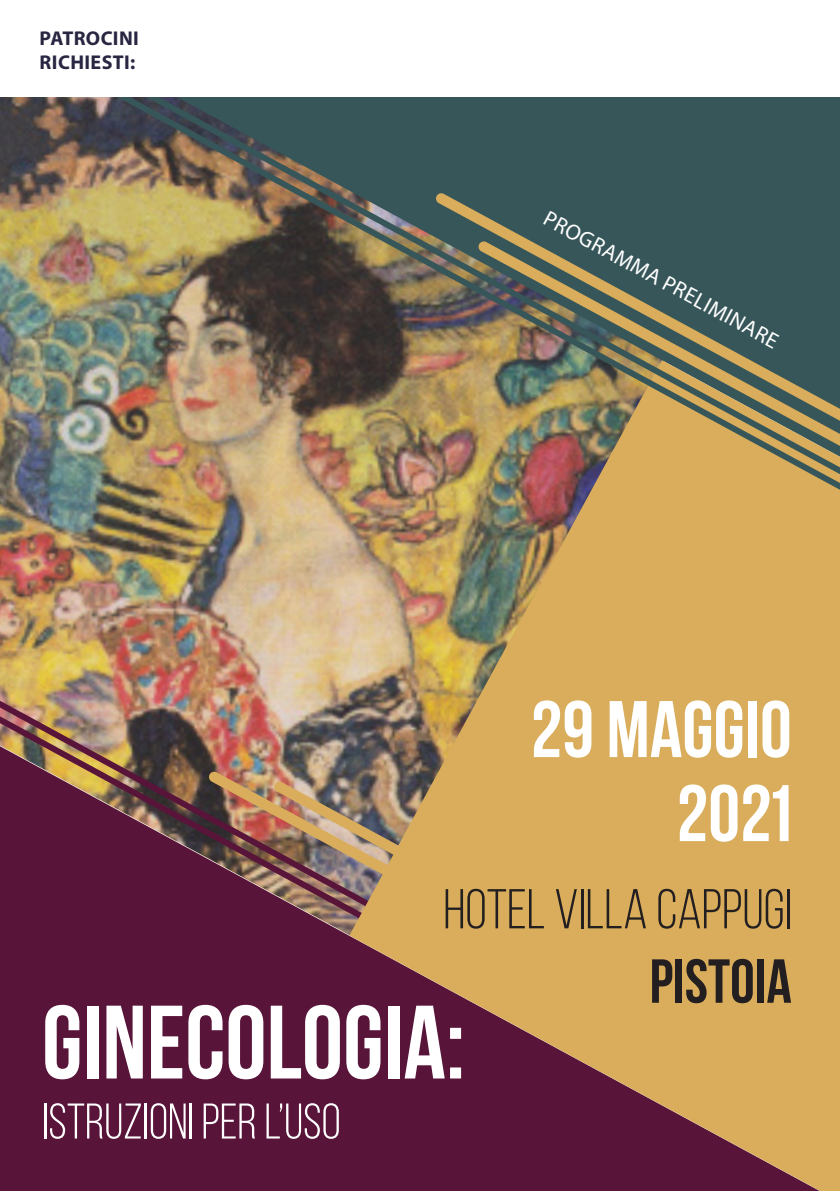
<style>
.page{position:relative;width:840px;height:1191px;background:#fff}
.page>*{position:absolute;margin:0;border:0;box-sizing:border-box;transform-origin:0 0}
.t1{font:700 104px "Bebas Neue";color:#fff}
.t2{font:700 80px "Bebas Neue";color:#fff}
.t3{font:700 62px "Bebas Neue";color:#231f20}
.t4{font:56px "Bebas Neue";color:#231f20}
.t5{font:50px "Bebas Neue";color:#fff}
.t6{font:22px "Myriad Pro";color:#fff}
.t7{font:700 20px "Myriad Pro";letter-spacing:.02em;color:#282641}
</style>
<div class="page">
<img style="left:0;top:505px;width:349px;height:188px">
<img style="left:0;top:709px;width:349px;height:482px">
<img style="left:349px;top:505px;width:490px;height:686px">
<img style="left:0;top:97px;width:839px;height:408px">
<svg style="left:476px;top:563px;width:363px;height:48px;background:#c7a45c"></svg>
<img style="left:433px;top:192px;width:406px;height:371px">
<svg style="left:272px;top:1140px;width:567px;height:10px;background:#703040"></svg>
<svg style="left:206px;top:769px;width:633px;height:371px;background:#a97751"></svg>
<p class="t7" style="left:40px;top:25px;width:101px">PATROCINI</p>
<p class="t7" style="left:40px;top:49px;width:97px">RICHIESTI:</p>
<p class="t6" style="left:550px;top:207px;width:265px;rotate:28deg">PROGRAMMA PRELIMINARE</p>
<p class="t2" style="left:530px;top:685px;width:262px">29 MAGGIO</p>
<p class="t2" style="left:676px;top:769px;width:117px">2021</p>
<p class="t4" style="left:443px;top:879px;width:349px">HOTEL VILLA CAPPUGI</p>
<p class="t3" style="left:649px;top:947px;width:143px">PISTOIA</p>
<p class="t1" style="left:42px;top:985px;width:424px">GINECOLOGIA:</p>
<p class="t5" style="left:42px;top:1094px;width:300px">ISTRUZIONI PER L’USO</p>
</div>
